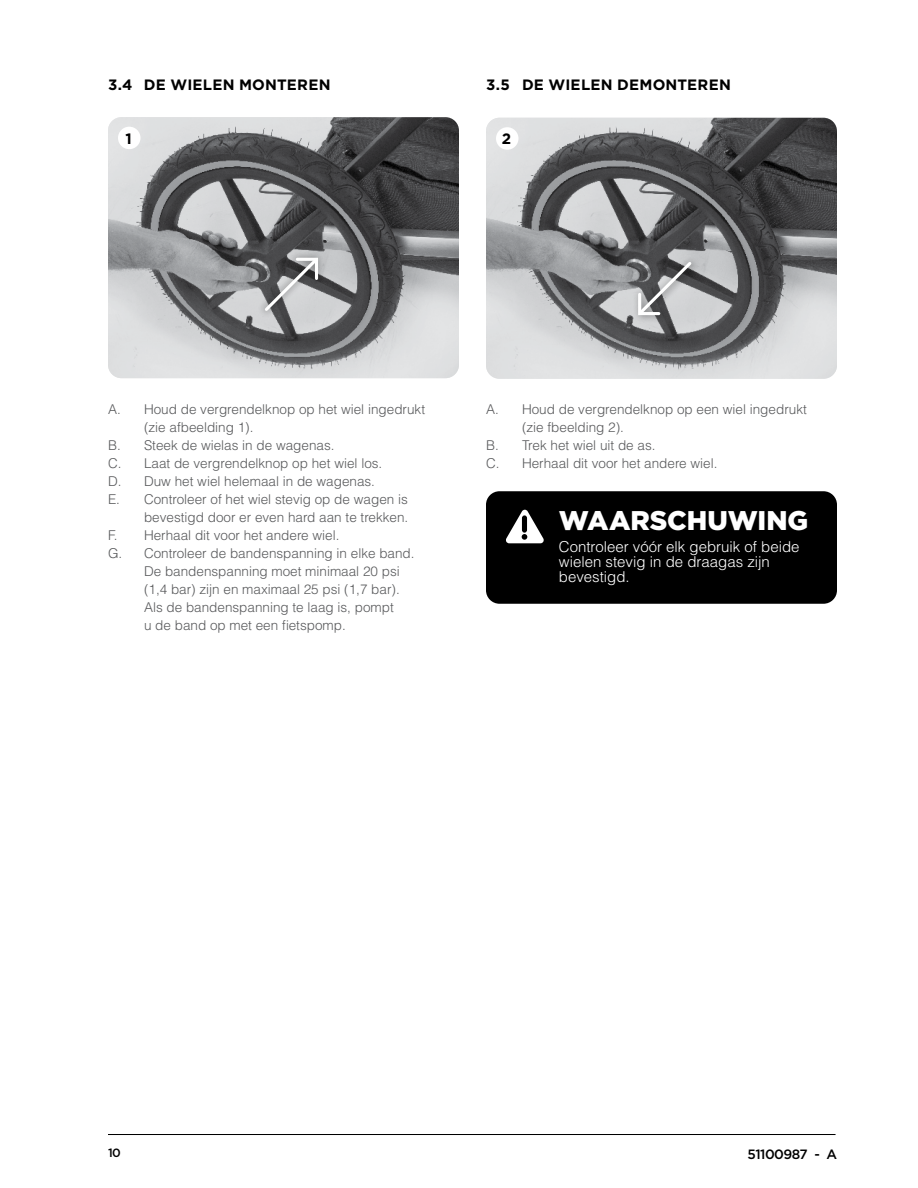
<style>
.page{position:relative;width:918px;height:1188px;background:#fff}
.page>*{position:absolute;margin:0;border:0;box-sizing:border-box;transform-origin:0 0}
.t1{font:900 27px "Gotham";letter-spacing:-.005em;color:#fff}
.t2{font:300 15px/15px "Helvetica";color:#fff}
.t3{font:700 15px "Gotham";letter-spacing:.015em;color:#000}
.t4{font:300 13.5px "Helvetica";color:#58595b}
.t5{font:500 13.5px "Thule";letter-spacing:-.04em;color:#000}
.t6{font:500 12px "Thule";color:#000}
</style>
<div class="page">
<hr style="left:108px;top:1134px;width:728px;height:1px;background:#000">
<img style="left:108px;top:117px;width:351px;height:261px">
<div style="left:118px;top:127px;width:23px;height:22px;background:#fff;border-radius:50%"></div>
<div style="left:486px;top:491px;width:351px;height:113px;background:#000;border-radius:13px"></div>
<svg style="left:506px;top:510px;width:38px;height:33px"></svg>
<img style="left:486px;top:118px;width:351px;height:261px">
<div style="left:496px;top:127px;width:23px;height:23px;background:#fff;border-radius:50%"></div>
<svg style="left:244px;top:237px;width:96px;height:95px;background:#909193"></svg>
<svg style="left:617px;top:241px;width:95px;height:95px;background:#8f9092"></svg>
<p class="t3" style="left:108px;top:75px;width:224px">3.4 DE WI ELEN MONTEREN</p>
<p class="t3" style="left:125px;top:129px;width:8px">1</p>
<p class="t3" style="left:486px;top:75px;width:247px">3.5 DE WI ELEN DEMONTEREN</p>
<p class="t3" style="left:502px;top:129px;width:11px">2</p>
<p class="t4" style="left:108px;top:401px;width:319px">A. Houd de vergrendelknop op het wiel ingedrukt</p>
<p class="t4" style="left:144px;top:419px;width:111px">(zie afbeelding 1).</p>
<p class="t4" style="left:108px;top:437px;width:228px">B. Steek de wielas in de wagenas.</p>
<p class="t4" style="left:108px;top:455px;width:276px">C. Laat de vergrendelknop op het wiel los.</p>
<p class="t4" style="left:108px;top:473px;width:269px">D. Duw het wiel helemaal in de wagenas.</p>
<p class="t4" style="left:108px;top:491px;width:301px">E. Controleer of het wiel stevig op de wagen is</p>
<p class="t4" style="left:144px;top:509px;width:266px">bevestigd door er even hard aan te trekken.</p>
<p class="t4" style="left:108px;top:527px;width:233px">F. Herhaal dit voor het andere wiel.</p>
<p class="t4" style="left:108px;top:545px;width:308px">G. Controleer de bandenspanning in elke band.</p>
<p class="t4" style="left:144px;top:563px;width:257px">De bandenspanning moet minimaal 20 psi</p>
<p class="t4" style="left:144px;top:581px;width:257px">(1,4 bar) zijn en maximaal 25 psi (1,7 bar).</p>
<p class="t4" style="left:144px;top:599px;width:251px">Als de bandenspanning te laag is, pompt</p>
<p class="t4" style="left:144px;top:617px;width:203px">u de band op met een fietspomp.</p>
<p class="t4" style="left:486px;top:401px;width:322px">A. Houd de vergrendelknop op een wiel ingedrukt</p>
<p class="t4" style="left:522px;top:419px;width:104px">(zie fbeelding 2).</p>
<p class="t4" style="left:486px;top:437px;width:171px">B. Trek het wiel uit de as.</p>
<p class="t4" style="left:486px;top:455px;width:233px">C. Herhaal dit voor het andere wiel.</p>
<h1 class="t1" style="left:559px;top:502px;width:251px">WAARSCHUWING</h1>
<p class="t2" style="left:559px;top:539px;width:242px">Controleer vóór elk gebruik of beide wielen stevig in de draagas zijn bevestigd.</p>
<p class="t6" style="left:108px;top:1145px;width:14px">10</p>
<p class="t5" style="left:748px;top:1145px;width:91px">51100987 - A</p>
</div>
